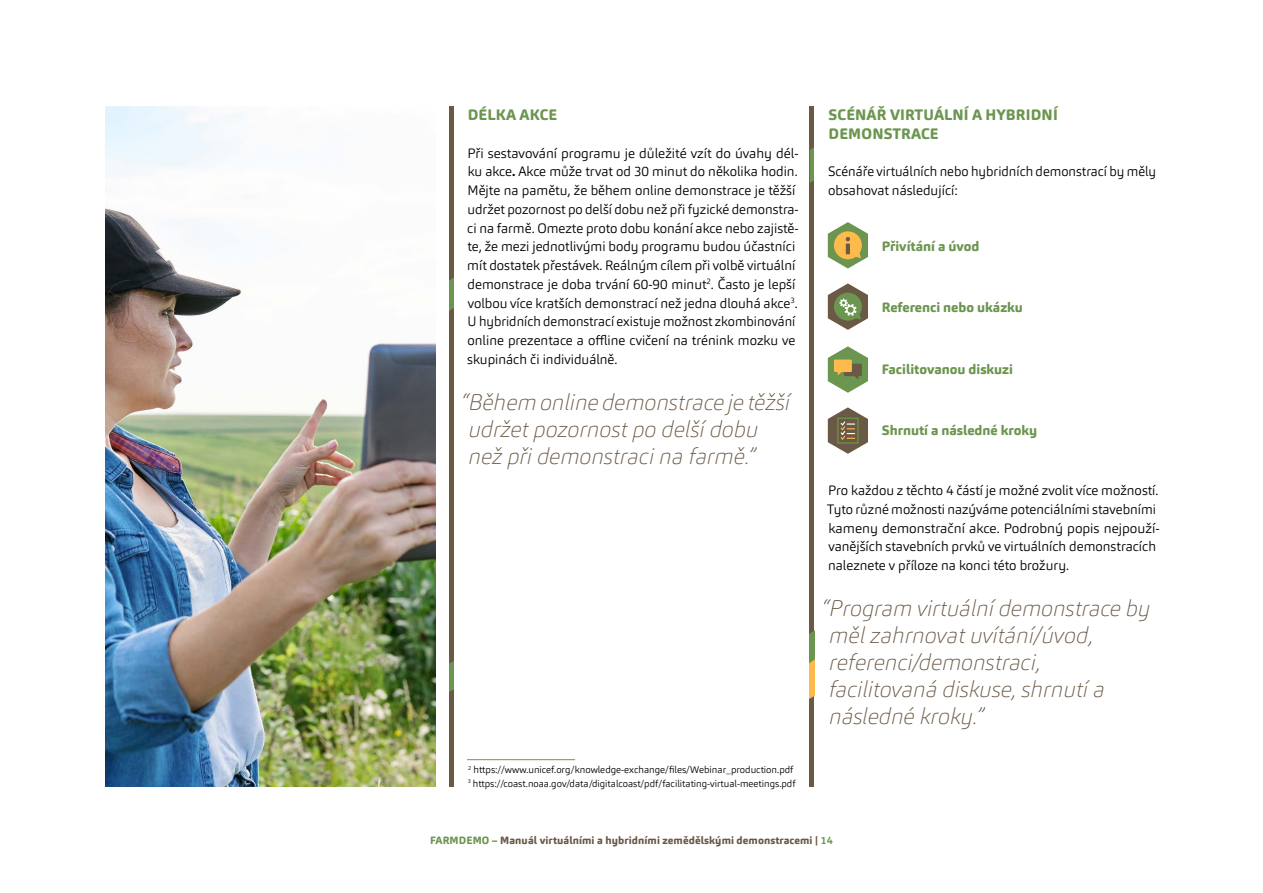
<style>
.page{position:relative;width:1263px;height:893px;background:#fff}
.page>*{position:absolute;margin:0;border:0;box-sizing:border-box;transform-origin:0 0}
.t1{font:italic 100 22.5px/27px "Carnas";color:#6a5945}
.t2{font:800 15px/18.8px "Carnas";letter-spacing:.01em;color:#6c954f}
.t3{font:300 13.5px/18.8px "Carnas";color:#000}
.t4{font:800 13.5px "Carnas";color:#6c954f}
.t5{font:800 10.5px "Carnas";letter-spacing:.01em;color:#6a5945}
.t6{font:300 9.75px/13.5px "Carnas";color:#000}
.s1{font-weight:700}
.s2{color:#6c954f}
.s3{font-weight:700;color:#6c954f}
</style>
<div class="page">
<hr style="left:810px;top:106px;width:4px;height:681px;background:#6a5945">
<svg style="left:810px;top:147px;width:4px;height:36px"></svg>
<svg style="left:810px;top:631px;width:4px;height:68px"></svg>
<svg style="left:449px;top:106px;width:5px;height:681px;background:#6a5e45"></svg>
<hr style="left:467px;top:759px;width:108px;height:1px;background:#6c954f">
<svg style="left:828px;top:222px;width:40px;height:47px"></svg>
<svg style="left:828px;top:283px;width:40px;height:47px"></svg>
<svg style="left:828px;top:346px;width:40px;height:47px"></svg>
<svg style="left:828px;top:407px;width:40px;height:47px"></svg>
<img style="left:106px;top:106px;width:329px;height:681px">
<p class="t2" style="left:468px;top:105px;width:91px">DÉLKA AKCE</p>
<p class="t3" style="left:467px;top:143px;width:333px">Při sestavování programu je důležité vzít do úvahy dél&shy;ku akce<span class="s1">.</span> Akce může trvat od 30 minut do několika hodin.<br>Mějte na pamětu, že během online demonstrace je těžší udržet pozornost po delší dobu než při fyzické demonstra&shy;ci na farmě. Omezte proto dobu konání akce nebo zajistě&shy;te, že mezi jednotlivými body programu budou účastníci mít dostatek přestávek. Reálným cílem při volbě virtuální demonstrace je doba trvání 60-90 minut<sup>2</sup>. Často je lepší volbou více kratších demonstrací než jedna dlouhá akce<sup>3</sup>.<br>U hybridních demonstrací existuje možnost zkombinování online prezentace a offline cvičení na trénink mozku ve skupinách či individuálně.</p>
<h1 class="t1" style="left:468px;top:388px;width:323px;text-indent:-7px">“Během online demonstrace je těžší udržet pozornost po delší dobu než při demonstraci na farmě.”</h1>
<p class="t6" style="left:468px;top:763px;width:329px"><sup>2</sup> https://www.unicef.org/knowledge-exchange/files/Webinar_production.pdf<br><sup>3</sup> https://coast.noaa.gov/data/digitalcoast/pdf/facilitating-virtual-meetings.pdf</p>
<p class="t2" style="left:828px;top:105px;width:231px">SCÉNÁŘ VIRTUÁLNÍ A HYBRIDNÍ<br>DEMONSTRACE</p>
<p class="t3" style="left:828px;top:162px;width:329px">Scénáře virtuálních nebo hybridních demonstrací by měly obsahovat následující:</p>
<p class="t4" style="left:882px;top:237px;width:99px">Přivítání a úvod</p>
<p class="t4" style="left:882px;top:299px;width:143px">Referenci nebo ukázku</p>
<p class="t4" style="left:882px;top:360px;width:133px">Facilitovanou diskuzi</p>
<p class="t4" style="left:882px;top:422px;width:157px">Shrnutí a následné kroky</p>
<p class="t3" style="left:827px;top:481px;width:334px">Pro každou z těchto 4 částí je možné zvolit více možností.<br>Tyto různé možnosti nazýváme potenciálními stavebními kameny demonstrační akce. Podrobný popis nejpouží&shy;vanějších stavebních prvků ve virtuálních demonstracích naleznete v příloze na konci této brožury.</p>
<h1 class="t1" style="left:829px;top:594px;width:323px;text-indent:-7px">“Program virtuální demonstrace by měl zahrnovat uvítání/úvod, referenci/demonstraci, facilitovaná diskuse, shrnutí a následné kroky.”</h1>
<p class="t5" style="left:430px;top:833px;width:404px"><span class="s2">FARMDEMO –</span> Manuál virtuálními a hybridními zemědělskými demonstracemi | <span class="s3">14</span></p>
</div>
